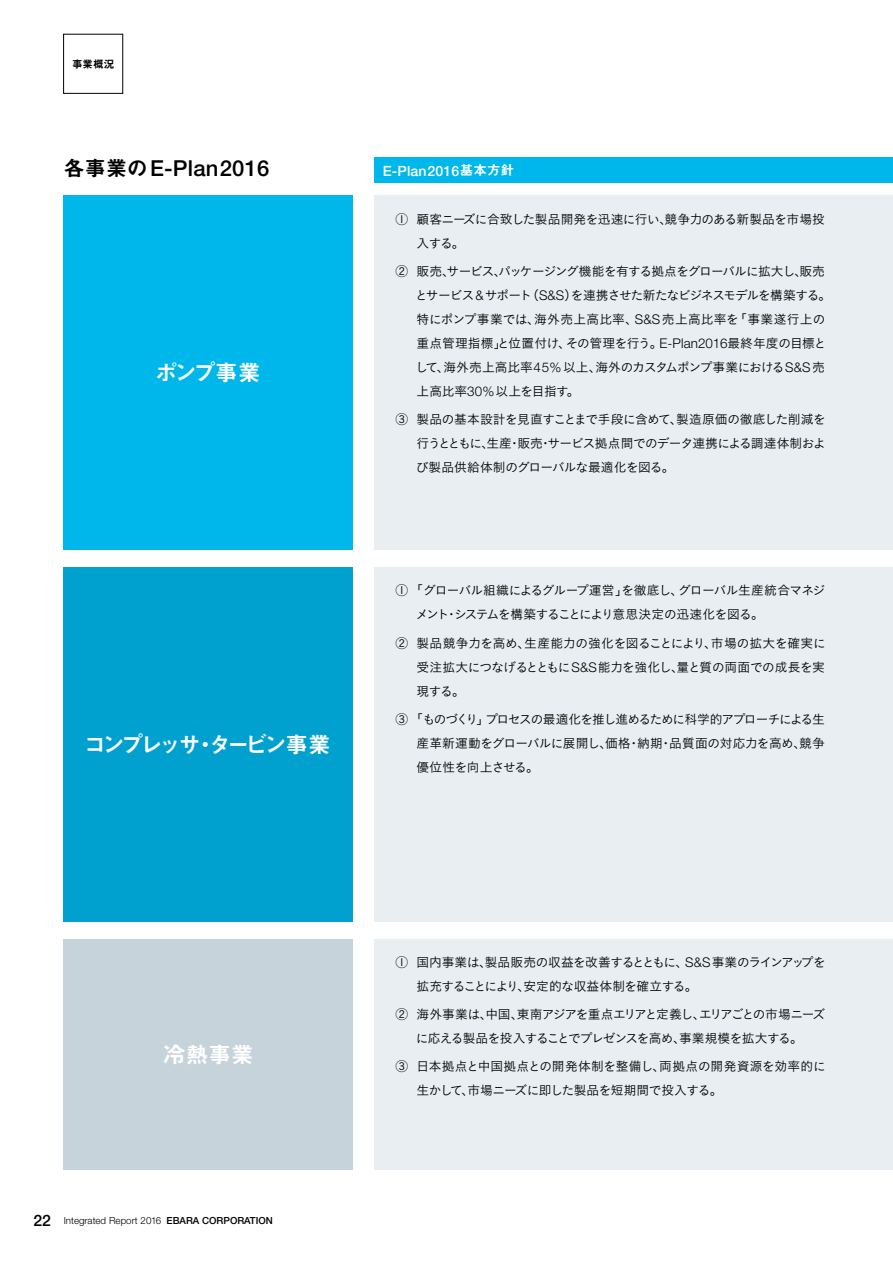
<style>
.page{position:relative;width:893px;height:1263px;background:#fff}
.page>*{position:absolute;margin:0;border:0;box-sizing:border-box;transform-origin:0 0}
.t1{font:22.5px "Midashi Go Pr 6 N MB31";letter-spacing:-.14em;color:#fff}
.t2{font:500 22.05px "Helvetica Neue LT Std";letter-spacing:.01em;color:#000}
.t3{font:500 14.1px "Helvetica Neue LT Std";letter-spacing:.01em;color:#fff}
.t4{font:12.75px/24px "Koburina Go Std N W3";letter-spacing:-.045em;color:#000}
.t5{font:12.75px/24px "Koburina Go Std N W3";letter-spacing:-.025em;color:#000}
.t6{font:10.5px "Midashi Go Pr 6 N MB31";color:#000}
.t7{font:300 9.75px "Helvetica Neue LT Std";color:#000}
.s1{font-family:"Midashi Go Pr 6 N MB31";font-weight:400;font-size:21px}
.s2{font-family:"Midashi Go Pr 6 N MB31";font-weight:400;font-size:13.5px}
.s3{font-family:"Helvetica Neue LT Std";font-weight:300;font-size:13.35px}
.s4{font-weight:500;font-size:15.75px}
.s5{font-weight:500}
</style>
<div class="page">
<div style="left:64px;top:939px;width:289px;height:230px;background:#c6d3db"></div>
<div style="left:64px;top:196px;width:289px;height:354px;background:#00b7ec"></div>
<div style="left:64px;top:567px;width:289px;height:355px;background:#00a1cf"></div>
<div style="left:374px;top:939px;width:519px;height:230px;background:#e8eef1"></div>
<div style="left:374px;top:196px;width:519px;height:354px;background:#e8eef1"></div>
<div style="left:374px;top:567px;width:519px;height:355px;background:#e8eef1"></div>
<div style="left:374px;top:157px;width:519px;height:26px;background:#00b7ec"></div>
<div style="left:63px;top:34px;width:60px;height:60px;border:1px solid #000"></div>
<p class="t6" style="left:72px;top:55px;width:44px">事業概況</p>
<h2 class="t2" style="left:64px;top:155px;width:207px"><span class="s1">各事業の</span>E-Plan2016</h2>
<h1 class="t1" style="left:155px;top:355px;width:107px">ポンプ事業</h1>
<h1 class="t1" style="left:84px;top:726px;width:248px">コンプレッサ・タービン事業</h1>
<p class="t3" style="left:383px;top:162px;width:133px">E-Plan2016<span class="s2">基本方針</span></p>
<p class="t4" style="left:416px;top:207px;width:410px;text-indent:-21px">① 顧客ニーズに合致した製品開発を迅速に行い、競争力のある新製品を市場投入する。</p>
<p class="t4" style="left:415px;top:259px;width:418px;text-indent:-20px">② 販売、サービス、パッケージング機能を有する拠点をグローバルに拡大し、販売とサービス<span class="s3">&amp;</span> サポート（<span class="s3">S&amp;S</span>）を連携させた新たなビジネスモデルを構築する。特にポンプ事業では、海外売上高比率、<span class="s3">S&amp;S</span>売上高比率を「事業遂行上の重点管理指標」と位置付け、その管理を行う。<span class="s3">E-Plan2016</span>最終年度の目標として、海外売上高比率<span class="s3">45%</span>以上、海外のカスタムポンプ事業における<span class="s3">S&amp;S</span>売上高比率<span class="s3">30%</span>以上を目指す。</p>
<p class="t4" style="left:416px;top:407px;width:412px;text-align:justify;text-indent:-20px">③ 製品の基本設計を見直すことまで手段に含めて、製造原価の徹底した削減を行うとともに、生産・販売・サービス拠点間でのデータ連携による調達体制および製品供給体制のグローバルな最適化を図る。</p>
<p class="t4" style="left:416px;top:578px;width:411px;text-indent:-20px">① 「グローバル組織によるグループ運営」を徹底し、グローバル生産統合マネジメント・システムを構築することにより意思決定の迅速化を図る。</p>
<p class="t4" style="left:416px;top:631px;width:411px;text-align:justify;text-indent:-21px">② 製品競争力を高め、生産能力の強化を図ることにより、市場の拡大を確実に受注拡大につなげるとともに<span class="s3">S&amp;S</span>能力を強化し、量と質の両面での成長を実現する。</p>
<p class="t4" style="left:416px;top:707px;width:410px;text-align:justify;text-indent:-21px">③ 「ものづくり」プロセスの最適化を推し進めるために科学的アプローチによる生産革新運動をグローバルに展開し、価格・納期・品質面の対応力を高め、競争優位性を向上させる。</p>
<h1 class="t1" style="left:163px;top:1036px;width:92px">冷熱事業</h1>
<p class="t7" style="left:34px;top:1214px;width:241px"><span class="s4">22</span> Integrated Report 2016 <span class="s5">EBARA CORPORATION</span></p>
<p class="t4" style="left:416px;top:950px;width:411px;text-indent:-21px">① 国内事業は、製品販売の収益を改善するとともに、<span class="s3">S&amp;S</span>事業のラインアップを拡充することにより、安定的な収益体制を確立する。</p>
<p class="t4" style="left:395px;top:1002px;width:431px;text-align:center">② 海外事業は、中国、東南アジアを重点エリアと定義し、エリアごとの市場ニーズに応える製品を投入することでプレゼンスを高め、事業規模を拡大する。</p>
<p class="t5" style="left:416px;top:1054px;width:411px;text-indent:-21px">③ 日本拠点と中国拠点との開発体制を整備し、両拠点の開発資源を効率的に生かして、市場ニーズに即した製品を短期間で投入する。</p>
</div>
